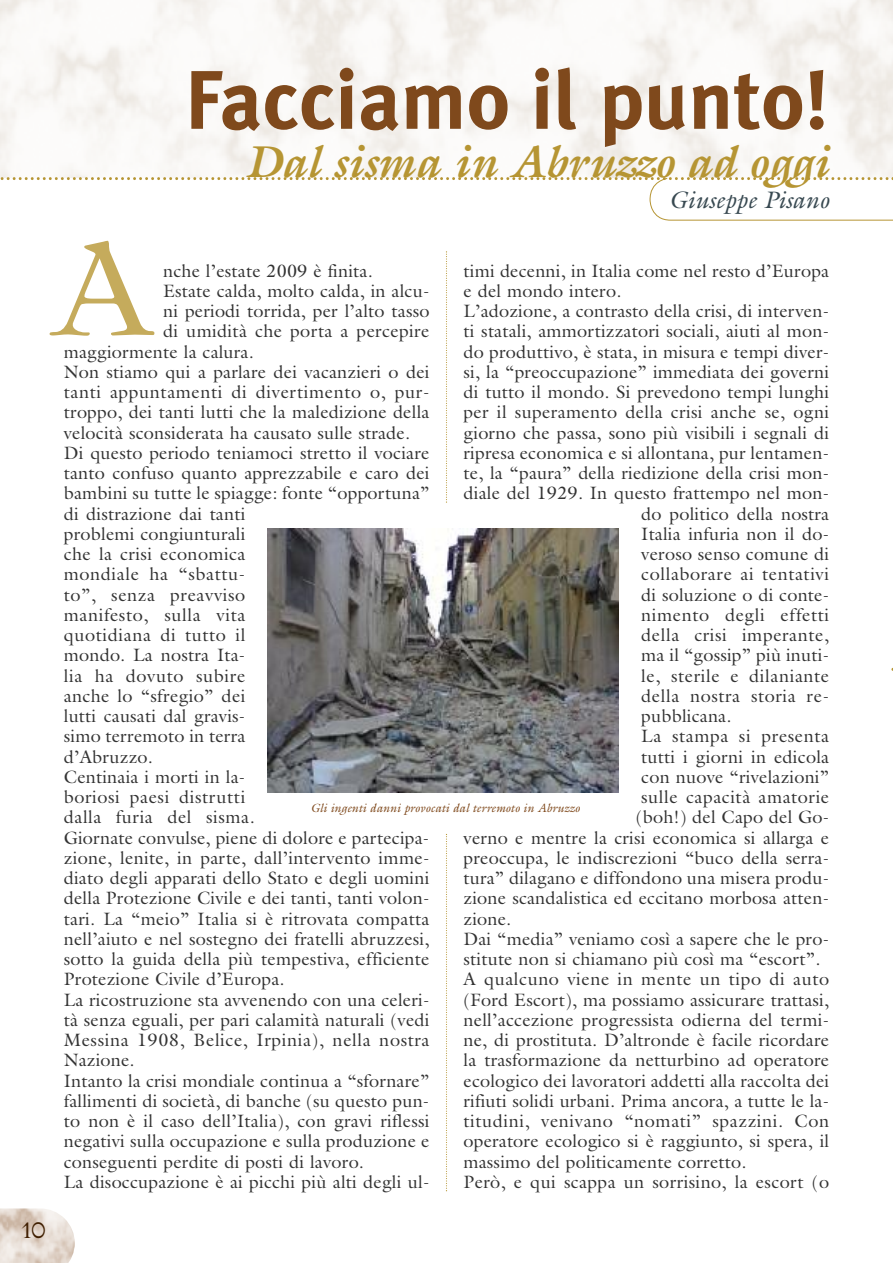
<style>
.page{position:relative;width:893px;height:1263px;background:#fff}
.page>*{position:absolute;margin:0;border:0;box-sizing:border-box;transform-origin:0 0}
.t1{font:219.3px "Democratica";color:#c5ab5c}
.t2{font:700 82.95px "Meta Plus";color:#7f491c}
.t3{font:italic 700 45px "Galliard";letter-spacing:-.005em;color:#b69533}
.t4{font:italic 24px "Galliard";color:#384951}
.t5{font:21px "Augustea";color:#3f1e00}
.t6{font:18px "Galliard";letter-spacing:.01em;color:#333}
.t7{font:18px "Galliard";letter-spacing:.035em;color:#333}
.t8{font:18px "Galliard";letter-spacing:.03em;color:#333}
.t9{font:italic 12px "Galliard";color:#7f491c}
</style>
<div class="page">
<svg style="left:0;top:1208px;width:40px;height:55px;background:#e1d5cb"></svg>
<img style="left:40px;top:1209px;width:35px;height:54px">
<svg style="left:0;top:177px;width:893px;height:44px"></svg>
<img style="left:268px;top:528px;width:351px;height:265px">
<svg style="left:446px;top:834px;width:1px;height:357px"></svg>
<svg style="left:446px;top:251px;width:1px;height:252px"></svg>
<h2 class="t2" style="left:184px;top:52px;width:646px">Facciamo il punto!</h2>
<h3 class="t3" style="left:245px;top:135px;width:586px">Dal sisma in Abruzzo ad oggi</h3>
<h3 class="t4" style="left:669px;top:185px;width:161px">Giuseppe Pisano</h3>
<h1 class="t1" style="left:49px;top:173px;width:109px">A</h1>
<p class="t6" style="left:163px;top:260px;width:211px">nche l’estate 2009 è finita.</p>
<p class="t6" style="left:163px;top:280px;width:268px">Estate calda, molto calda, in alcu-</p>
<p class="t6" style="left:163px;top:300px;width:268px">ni periodi torrida, per l’alto tasso</p>
<p class="t6" style="left:163px;top:321px;width:268px">di umidità che porta a percepire</p>
<p class="t6" style="left:64px;top:341px;width:191px">maggiormente la calura.</p>
<p class="t6" style="left:64px;top:361px;width:367px">Non stiamo qui a parlare dei vacanzieri o dei</p>
<p class="t7" style="left:64px;top:381px;width:367px">tanti appuntamenti di divertimento o, pur-</p>
<p class="t6" style="left:64px;top:402px;width:367px">troppo, dei tanti lutti che la maledizione della</p>
<p class="t6" style="left:64px;top:422px;width:348px">velocità sconsiderata ha causato sulle strade.</p>
<p class="t6" style="left:64px;top:442px;width:367px">Di questo periodo teniamoci stretto il vociare</p>
<p class="t6" style="left:64px;top:462px;width:367px">tanto confuso quanto apprezzabile e caro dei</p>
<p class="t6" style="left:64px;top:483px;width:367px">bambini su tutte le spiagge: fonte “opportuna”</p>
<p class="t6" style="left:64px;top:503px;width:183px">di distrazione dai tanti</p>
<p class="t6" style="left:64px;top:523px;width:183px">problemi congiunturali</p>
<p class="t6" style="left:64px;top:543px;width:183px">che la crisi economica</p>
<p class="t7" style="left:64px;top:564px;width:183px">mondiale ha “sbattu-</p>
<p class="t7" style="left:64px;top:584px;width:183px">to”, senza preavviso</p>
<p class="t7" style="left:64px;top:604px;width:183px">manifesto, sulla vita</p>
<p class="t7" style="left:64px;top:624px;width:183px">quotidiana di tutto il</p>
<p class="t6" style="left:64px;top:645px;width:183px">mondo. La nostra Ita-</p>
<p class="t7" style="left:64px;top:665px;width:183px">lia ha dovuto subire</p>
<p class="t6" style="left:64px;top:685px;width:183px">anche lo “sfregio” dei</p>
<p class="t6" style="left:64px;top:705px;width:183px">lutti causati dal gravis-</p>
<p class="t6" style="left:64px;top:726px;width:183px">simo terremoto in terra</p>
<p class="t6" style="left:64px;top:746px;width:91px">d’Abruzzo.</p>
<p class="t6" style="left:64px;top:766px;width:183px">Centinaia i morti in la-</p>
<p class="t7" style="left:64px;top:786px;width:183px">boriosi paesi distrutti</p>
<p class="t7" style="left:64px;top:807px;width:192px">dalla furia del sisma.</p>
<p class="t6" style="left:64px;top:827px;width:367px">Giornate convulse, piene di dolore e partecipa-</p>
<p class="t6" style="left:64px;top:847px;width:367px">zione, lenite, in parte, dall’intervento imme-</p>
<p class="t6" style="left:64px;top:867px;width:367px">diato degli apparati dello Stato e degli uomini</p>
<p class="t6" style="left:64px;top:888px;width:367px">della Protezione Civile e dei tanti, tanti volon-</p>
<p class="t6" style="left:64px;top:908px;width:367px">tari. La “meio” Italia si è ritrovata compatta</p>
<p class="t6" style="left:64px;top:928px;width:367px">nell’aiuto e nel sostegno dei fratelli abruzzesi,</p>
<p class="t6" style="left:64px;top:948px;width:367px">sotto la guida della più tempestiva, efficiente</p>
<p class="t6" style="left:64px;top:969px;width:222px">Protezione Civile d’Europa.</p>
<p class="t6" style="left:64px;top:989px;width:367px">La ricostruzione sta avvenendo con una celeri-</p>
<p class="t6" style="left:64px;top:1009px;width:367px">tà senza eguali, per pari calamità naturali (vedi</p>
<p class="t7" style="left:64px;top:1029px;width:367px">Messina 1908, Belice, Irpinia), nella nostra</p>
<p class="t6" style="left:64px;top:1050px;width:72px">Nazione.</p>
<p class="t6" style="left:64px;top:1070px;width:367px">Intanto la crisi mondiale continua a “sfornare”</p>
<p class="t6" style="left:64px;top:1090px;width:367px">fallimenti di società, di banche (su questo pun-</p>
<p class="t6" style="left:64px;top:1110px;width:367px">to non è il caso dell’Italia), con gravi riflessi</p>
<p class="t6" style="left:64px;top:1131px;width:367px">negativi sulla occupazione e sulla produzione e</p>
<p class="t6" style="left:64px;top:1151px;width:302px">conseguenti perdite di posti di lavoro.</p>
<p class="t6" style="left:64px;top:1171px;width:367px">La disoccupazione è ai picchi più alti degli ul-</p>
<p class="t6" style="left:463px;top:260px;width:367px">timi decenni, in Italia come nel resto d’Europa</p>
<p class="t6" style="left:463px;top:280px;width:159px">e del mondo intero.</p>
<p class="t6" style="left:463px;top:300px;width:367px">L’adozione, a contrasto della crisi, di interven-</p>
<p class="t6" style="left:463px;top:321px;width:367px">ti statali, ammortizzatori sociali, aiuti al mon-</p>
<p class="t6" style="left:463px;top:341px;width:367px">do produttivo, è stata, in misura e tempi diver-</p>
<p class="t6" style="left:463px;top:361px;width:367px">si, la “preoccupazione” immediata dei governi</p>
<p class="t6" style="left:463px;top:381px;width:367px">di tutto il mondo. Si prevedono tempi lunghi</p>
<p class="t6" style="left:463px;top:402px;width:367px">per il superamento della crisi anche se, ogni</p>
<p class="t6" style="left:463px;top:422px;width:367px">giorno che passa, sono più visibili i segnali di</p>
<p class="t6" style="left:463px;top:442px;width:367px">ripresa economica e si allontana, pur lentamen-</p>
<p class="t6" style="left:463px;top:462px;width:367px">te, la “paura” della riedizione della crisi mon-</p>
<p class="t6" style="left:463px;top:483px;width:367px">diale del 1929. In questo frattempo nel mon-</p>
<p class="t6" style="left:641px;top:503px;width:189px">do politico della nostra</p>
<p class="t6" style="left:641px;top:523px;width:189px">Italia infuria non il do-</p>
<p class="t6" style="left:641px;top:543px;width:189px">veroso senso comune di</p>
<p class="t7" style="left:641px;top:564px;width:189px">collaborare ai tentativi</p>
<p class="t6" style="left:641px;top:584px;width:189px">di soluzione o di conte-</p>
<p class="t7" style="left:641px;top:604px;width:189px">nimento degli effetti</p>
<p class="t7" style="left:641px;top:624px;width:189px">della crisi imperante,</p>
<p class="t6" style="left:641px;top:645px;width:189px">ma il “gossip” più inuti-</p>
<p class="t7" style="left:641px;top:665px;width:189px">le, sterile e dilaniante</p>
<p class="t7" style="left:641px;top:685px;width:189px">della nostra storia re-</p>
<p class="t6" style="left:641px;top:705px;width:92px">pubblicana.</p>
<p class="t7" style="left:641px;top:726px;width:189px">La stampa si presenta</p>
<p class="t6" style="left:641px;top:746px;width:189px">tutti i giorni in edicola</p>
<p class="t6" style="left:641px;top:766px;width:189px">con nuove “rivelazioni”</p>
<p class="t8" style="left:641px;top:786px;width:189px">sulle capacità amatorie</p>
<p class="t6" style="left:636px;top:807px;width:195px">(boh!) del Capo del Go-</p>
<p class="t6" style="left:463px;top:827px;width:367px">verno e mentre la crisi economica si allarga e</p>
<p class="t6" style="left:463px;top:847px;width:367px">preoccupa, le indiscrezioni “buco della serra-</p>
<p class="t6" style="left:463px;top:867px;width:367px">tura” dilagano e diffondono una misera produ-</p>
<p class="t6" style="left:463px;top:888px;width:367px">zione scandalistica ed eccitano morbosa atten-</p>
<p class="t6" style="left:463px;top:908px;width:49px">zione.</p>
<p class="t6" style="left:463px;top:928px;width:367px">Dai “media” veniamo così a sapere che le pro-</p>
<p class="t6" style="left:463px;top:948px;width:358px">stitute non si chiamano più così ma “escort”.</p>
<p class="t8" style="left:463px;top:969px;width:367px">A qualcuno viene in mente un tipo di auto</p>
<p class="t6" style="left:463px;top:989px;width:367px">(Ford Escort), ma possiamo assicurare trattasi,</p>
<p class="t6" style="left:463px;top:1009px;width:367px">nell’accezione progressista odierna del termi-</p>
<p class="t6" style="left:463px;top:1029px;width:367px">ne, di prostituta. D’altronde è facile ricordare</p>
<p class="t6" style="left:463px;top:1050px;width:367px">la trasformazione da netturbino ad operatore</p>
<p class="t6" style="left:463px;top:1070px;width:367px">ecologico dei lavoratori addetti alla raccolta dei</p>
<p class="t6" style="left:463px;top:1090px;width:367px">rifiuti solidi urbani. Prima ancora, a tutte le la-</p>
<p class="t7" style="left:463px;top:1110px;width:367px">titudini, venivano “nomati” spazzini. Con</p>
<p class="t6" style="left:463px;top:1131px;width:367px">operatore ecologico si è raggiunto, si spera, il</p>
<p class="t6" style="left:463px;top:1151px;width:285px">massimo del politicamente corretto.</p>
<p class="t6" style="left:463px;top:1171px;width:367px">Però, e qui scappa un sorrisino, la escort (o</p>
<p class="t9" style="left:311px;top:801px;width:270px">Gli ingenti danni provocati dal terremoto in Abruzzo</p>
<p class="t5" style="left:21px;top:1218px;width:26px">10</p>
</div>
